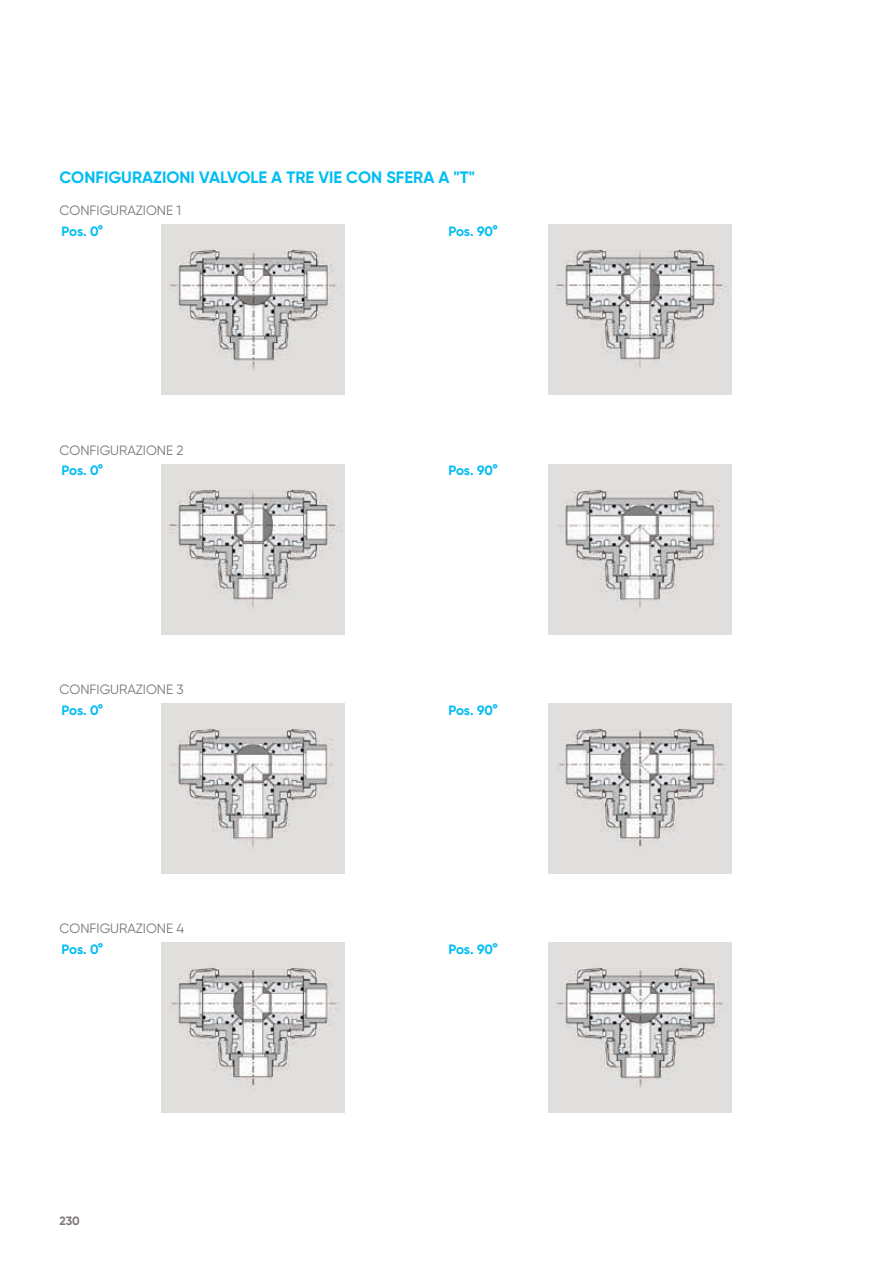
<style>
.page{position:relative;width:893px;height:1263px;background:#fff}
.page>*{position:absolute;margin:0;border:0;box-sizing:border-box;transform-origin:0 0}
.t1{font:700 16.5px "Gilroy";color:#01bdf2}
.t2{font:13.5px "Gilroy";color:#7c7775}
.t3{font:700 13.5px "Gilroy";letter-spacing:-.01em;color:#01bdf2}
.t4{font:700 12px "Gilroy";color:#7c7775}
</style>
<div class="page">
<img style="left:161px;top:225px;width:184px;height:170px">
<img style="left:548px;top:225px;width:184px;height:170px">
<img style="left:161px;top:464px;width:184px;height:170px">
<img style="left:548px;top:464px;width:184px;height:170px">
<img style="left:161px;top:703px;width:184px;height:170px">
<img style="left:548px;top:703px;width:184px;height:170px">
<img style="left:161px;top:943px;width:184px;height:170px">
<img style="left:548px;top:943px;width:184px;height:170px">
<p class="t1" style="left:60px;top:167px;width:417px">CONFIGURAZIONI VALVOLE A TRE VIE CON SFERA A "T"</p>
<p class="t2" style="left:60px;top:202px;width:123px">CONFIGURAZIONE 1</p>
<p class="t3" style="left:62px;top:223px;width:43px">Pos. 0°</p>
<p class="t3" style="left:449px;top:223px;width:51px">Pos. 90°</p>
<p class="t2" style="left:60px;top:442px;width:126px">CONFIGURAZIONE 2</p>
<p class="t3" style="left:62px;top:462px;width:43px">Pos. 0°</p>
<p class="t3" style="left:449px;top:462px;width:51px">Pos. 90°</p>
<p class="t2" style="left:60px;top:681px;width:126px">CONFIGURAZIONE 3</p>
<p class="t3" style="left:62px;top:702px;width:43px">Pos. 0°</p>
<p class="t3" style="left:449px;top:702px;width:51px">Pos. 90°</p>
<p class="t2" style="left:60px;top:920px;width:126px">CONFIGURAZIONE 4</p>
<p class="t3" style="left:62px;top:941px;width:43px">Pos. 0°</p>
<p class="t3" style="left:449px;top:941px;width:51px">Pos. 90°</p>
<p class="t4" style="left:60px;top:1213px;width:22px">230</p>
</div>
